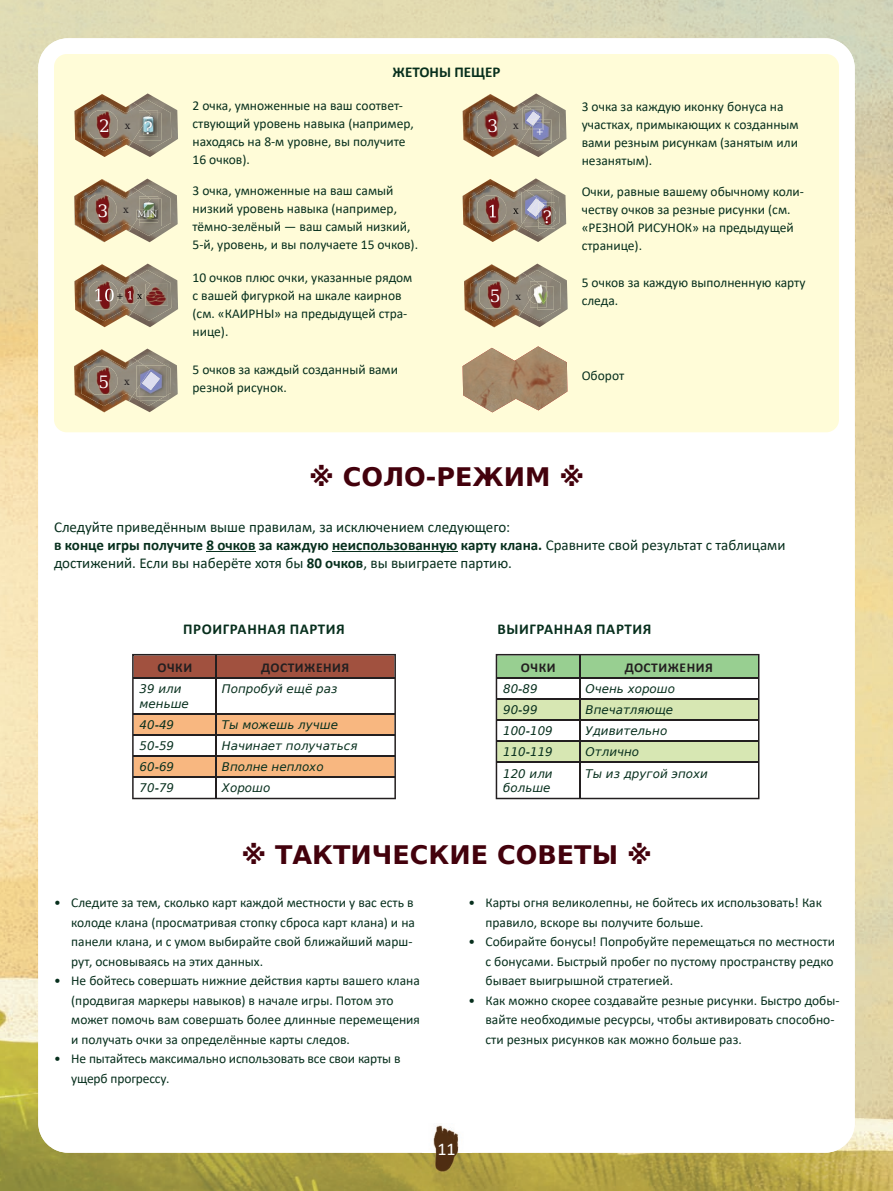
<style>
.page{position:relative;width:893px;height:1191px;background:#fff}
.page>*{position:absolute;margin:0;border:0;box-sizing:border-box;transform-origin:0 0}
.t1{font:700 25.5px "DejaVu Sans";color:#43010c}
.t2{font:18px "Calibri";color:#fff}
.t3{font:16.95px "DejaVu Serif";color:#fff}
.t4{font:15px/18px "Calibri";color:#072f1d}
.t5{font:700 15px "Calibri";letter-spacing:.04em;color:#072f1d}
.t6{font:700 15px "Calibri";color:#072f1d}
.t7{font:13.5px/18px "Calibri";color:#072f1d}
.t8{font:700 13.5px "Calibri";letter-spacing:.04em;color:#231f20}
.t9{font:12px "Minion Pro";color:#231f20}
.t10{font:italic 11.85px/14.2px "DejaVu Sans";color:#072f1d}
.t11{font:8.7px "DejaVu Serif";color:#fff}
.s1{font-family:"Minion Pro";font-size:12px;color:#231f20}
.s2{font-weight:700}
</style>
<div class="page">
<div style="left:839px;top:41px;width:54px;height:42px;background:#d0d4b9"></div>
<img style="left:0;top:83px;width:50px;height:1108px">
<img style="left:843px;top:83px;width:50px;height:1108px">
<img style="left:50px;top:1147px;width:53px;height:44px">
<img style="left:789px;top:1147px;width:54px;height:44px">
<img style="left:103px;top:1152px;width:686px;height:39px">
<div style="left:38px;top:38px;width:817px;height:1114px;background:#fff;border-radius:30px"></div>
<div style="left:54px;top:54px;width:785px;height:378px;background:#fffcd8;border-radius:13px"></div>
<img style="left:422px;top:1125px;width:50px;height:46px">
<img style="left:138px;top:93px;width:40px;height:64px">
<img style="left:146px;top:100px;width:25px;height:51px">
<img style="left:146px;top:113px;width:15px;height:27px">
<img style="left:149px;top:111px;width:9px;height:2px">
<img style="left:146px;top:113px;width:12px;height:24px">
<img style="left:74px;top:94px;width:64px;height:63px">
<img style="left:81px;top:100px;width:65px;height:51px">
<img style="left:139px;top:111px;width:10px;height:2px">
<img style="left:139px;top:113px;width:12px;height:18px">
<svg style="left:95px;top:139px;width:15px;height:1px"></svg>
<img style="left:89px;top:110px;width:29px;height:29px">
<img style="left:143px;top:119px;width:11px;height:16px">
<svg style="left:143px;top:119px;width:4px;height:6px"></svg>
<img style="left:138px;top:179px;width:40px;height:63px">
<img style="left:147px;top:185px;width:24px;height:51px">
<img style="left:147px;top:199px;width:15px;height:27px">
<img style="left:150px;top:196px;width:8px;height:3px">
<img style="left:147px;top:199px;width:11px;height:23px">
<img style="left:74px;top:179px;width:64px;height:63px">
<img style="left:81px;top:185px;width:66px;height:51px">
<img style="left:139px;top:196px;width:11px;height:3px">
<svg style="left:94px;top:223px;width:14px;height:1px"></svg>
<img style="left:87px;top:195px;width:29px;height:28px">
<img style="left:151px;top:210px;width:7px;height:9px">
<svg style="left:136px;top:199px;width:15px;height:20px"></svg>
<img style="left:138px;top:263px;width:40px;height:64px">
<img style="left:150px;top:270px;width:21px;height:51px">
<img style="left:150px;top:284px;width:18px;height:22px">
<img style="left:74px;top:264px;width:41px;height:63px">
<img style="left:81px;top:270px;width:69px;height:51px">
<svg style="left:96px;top:309px;width:14px;height:1px"></svg>
<img style="left:89px;top:281px;width:29px;height:28px">
<img style="left:95px;top:289px;width:19px;height:12px">
<svg style="left:117px;top:284px;width:34px;height:20px"></svg>
<img style="left:137px;top:348px;width:41px;height:64px">
<img style="left:142px;top:355px;width:29px;height:51px">
<img style="left:74px;top:349px;width:41px;height:63px">
<img style="left:81px;top:355px;width:61px;height:51px">
<svg style="left:95px;top:394px;width:14px;height:1px"></svg>
<img style="left:88px;top:366px;width:29px;height:28px">
<svg style="left:137px;top:390px;width:3px;height:6px"></svg>
<img style="left:137px;top:365px;width:3px;height:25px">
<img style="left:140px;top:364px;width:28px;height:36px">
<img style="left:140px;top:365px;width:26px;height:31px">
<img style="left:140px;top:365px;width:10px;height:20px">
<img style="left:142px;top:372px;width:18px;height:18px">
<img style="left:526px;top:93px;width:40px;height:64px">
<img style="left:528px;top:100px;width:32px;height:51px">
<img style="left:463px;top:94px;width:41px;height:63px">
<img style="left:469px;top:100px;width:59px;height:51px">
<img style="left:477px;top:110px;width:7px;height:28px">
<img style="left:530px;top:120px;width:22px;height:23px">
<img style="left:532px;top:122px;width:18px;height:19px">
<img style="left:526px;top:178px;width:40px;height:64px">
<img style="left:526px;top:185px;width:33px;height:51px">
<img style="left:526px;top:190px;width:27px;height:37px">
<img style="left:526px;top:192px;width:25px;height:31px">
<svg style="left:536px;top:203px;width:20px;height:25px"></svg>
<img style="left:463px;top:179px;width:63px;height:63px">
<img style="left:469px;top:185px;width:56px;height:51px">
<svg style="left:522px;top:190px;width:6px;height:3px"></svg>
<img style="left:525px;top:192px;width:14px;height:28px">
<img style="left:527px;top:198px;width:11px;height:14px">
<svg style="left:484px;top:224px;width:14px;height:1px"></svg>
<img style="left:477px;top:196px;width:29px;height:28px">
<svg style="left:489px;top:205px;width:7px;height:12px"></svg>
<svg style="left:513px;top:208px;width:6px;height:6px"></svg>
<img style="left:527px;top:263px;width:41px;height:64px">
<img style="left:536px;top:270px;width:25px;height:51px">
<img style="left:464px;top:264px;width:41px;height:63px">
<img style="left:471px;top:270px;width:65px;height:51px">
<svg style="left:486px;top:308px;width:15px;height:1px"></svg>
<img style="left:480px;top:280px;width:28px;height:28px">
<img style="left:537px;top:287px;width:17px;height:22px">
<svg style="left:528px;top:281px;width:20px;height:26px"></svg>
<hr style="left:206px;top:551px;width:49px;height:1px;background:#072f1d">
<hr style="left:332px;top:551px;width:126px;height:1px;background:#072f1d">
<svg style="left:132px;top:654px;width:264px;height:145px"></svg>
<svg style="left:496px;top:654px;width:263px;height:145px"></svg>
<img style="left:463px;top:346px;width:104px;height:66px">
<svg style="left:484px;top:107px;width:59px;height:32px"></svg>
<p class="t3" style="left:99px;top:113px;width:12px">2</p>
<p class="t3" style="left:144px;top:115px;width:11px">?</p>
<p class="t9" style="left:125px;top:117px;width:7px">x</p>
<p class="t3" style="left:98px;top:198px;width:12px">3</p>
<p class="t11" style="left:137px;top:208px;width:22px">MIN</p>
<p class="t9" style="left:123px;top:201px;width:7px">x</p>
<p class="t3" style="left:99px;top:369px;width:33px">5 <sup>x</sup></p>
<p class="t6" style="left:393px;top:62px;width:109px">ЖЕТОНЫ ПЕЩЕР</p>
<p class="t7" style="left:193px;top:96px;width:223px">2 очка, умноженные на ваш соответ&shy;ствующий уровень навыка (например, находясь на 8-м уровне, вы получите<br>16 очков).</p>
<p class="t7" style="left:193px;top:181px;width:227px">3 очка, умноженные на ваш самый низкий уровень навыка (например, тёмно-зелёный — ваш самый низкий, 5-й, уровень, и вы получаете 15 очков).</p>
<p class="t7" style="left:193px;top:268px;width:221px">10 очков плюс очки, указанные рядом с вашей фигуркой на шкале каирнов (см. «КАИРНЫ» на предыдущей стра&shy;нице).</p>
<p class="t7" style="left:193px;top:360px;width:207px">5 очков за каждый созданный вами резной рисунок.</p>
<p class="t3" style="left:490px;top:283px;width:33px">5 <span class="s1">x</span></p>
<p class="t3" style="left:543px;top:204px;width:11px">?</p>
<p class="t7" style="left:582px;top:97px;width:219px">3 очка за каждую иконку бонуса на участках, примыкающих к созданным вами резным рисункам (занятым или незанятым).</p>
<p class="t7" style="left:582px;top:182px;width:224px">Очки, равные вашему обычному коли&shy;честву очков за резные рисунки (см. «РЕЗНОЙ РИСУНОК» на предыдущей странице).</p>
<p class="t7" style="left:582px;top:273px;width:225px">5 очков за каждую выполненную карту следа.</p>
<p class="t7" style="left:582px;top:366px;width:44px">Оборот</p>
<h1 class="t1" style="left:309px;top:456px;width:277px">※ СОЛО-РЕЖИМ ※</h1>
<p class="t4" style="left:54px;top:518px;width:733px">Следуйте приведённым выше правилам, за исключением следующего:<br><span class="s2">в конце игры получите 8 очков за каждую неиспользованную карту клана.</span> Сравните свой результат с таблицами достижений. Если вы наберёте хотя бы <span class="s2">80 очков</span>, вы выиграете партию.</p>
<p class="t5" style="left:183px;top:618px;width:163px">ПРОИГРАННАЯ ПАРТИЯ</p>
<p class="t5" style="left:497px;top:618px;width:155px">ВЫИГРАННАЯ ПАРТИЯ</p>
<p class="t8" style="left:157px;top:657px;width:36px">ОЧКИ</p>
<p class="t8" style="left:261px;top:657px;width:90px">ДОСТИЖЕНИЯ</p>
<p class="t10" style="left:140px;top:682px;width:51px">39 или меньше</p>
<p class="t10" style="left:222px;top:682px;width:117px">Попробуй ещё раз</p>
<p class="t10" style="left:140px;top:717px;width:36px">40-49</p>
<p class="t10" style="left:222px;top:717px;width:118px">Ты можешь лучше</p>
<p class="t10" style="left:140px;top:738px;width:36px">50-59</p>
<p class="t10" style="left:222px;top:738px;width:137px">Начинает получаться</p>
<p class="t10" style="left:140px;top:759px;width:36px">60-69</p>
<p class="t10" style="left:222px;top:759px;width:103px">Вполне неплохо</p>
<p class="t10" style="left:140px;top:780px;width:36px">70-79</p>
<p class="t10" style="left:222px;top:780px;width:50px">Хорошо</p>
<p class="t8" style="left:521px;top:657px;width:36px">ОЧКИ</p>
<p class="t8" style="left:625px;top:657px;width:90px">ДОСТИЖЕНИЯ</p>
<p class="t10" style="left:503px;top:682px;width:36px">80-89</p>
<p class="t10" style="left:585px;top:682px;width:91px">Очень хорошо</p>
<p class="t10" style="left:503px;top:703px;width:36px">90-99</p>
<p class="t10" style="left:585px;top:703px;width:89px">Впечатляюще</p>
<p class="t10" style="left:503px;top:724px;width:51px">100-109</p>
<p class="t10" style="left:585px;top:724px;width:83px">Удивительно</p>
<p class="t10" style="left:503px;top:745px;width:51px">110-119</p>
<p class="t10" style="left:585px;top:745px;width:55px">Отлично</p>
<p class="t10" style="left:503px;top:766px;width:51px">120 или больше</p>
<p class="t10" style="left:585px;top:766px;width:124px">Ты из другой эпохи</p>
<h1 class="t1" style="left:241px;top:834px;width:412px">※ ТАКТИЧЕСКИЕ СОВЕТЫ ※</h1>
<p class="t7" style="left:71px;top:892px;width:345px;line-height:19.5px;text-indent:-17px">• Следите за тем, сколько карт каждой местности у вас есть в колоде клана (просматривая стопку сброса карт клана) и на панели клана, и с умом выбирайте свой ближайший марш&shy;рут, основываясь на этих данных.</p>
<p class="t7" style="left:71px;top:970px;width:350px;line-height:19.5px;text-indent:-17px">• Не бойтесь совершать нижние действия карты вашего клана (продвигая маркеры навыков) в начале игры. Потом это может помочь вам совершать более длинные перемещения и получать очки за определённые карты следов.</p>
<p class="t7" style="left:71px;top:1048px;width:331px;line-height:19.5px;text-indent:-17px">• Не пытайтесь максимально использовать все свои карты в ущерб прогрессу.</p>
<p class="t7" style="left:485px;top:892px;width:338px;line-height:19.5px;text-indent:-17px">• Карты огня великолепны, не бойтесь их использовать! Как правило, вскоре вы получите больше.</p>
<p class="t7" style="left:485px;top:931px;width:351px;line-height:19.5px;text-align:justify;text-indent:-17px">• Собирайте бонусы! Попробуйте перемещаться по местности с бонусами. Быстрый пробег по пустому пространству редко бывает выигрышной стратегией.</p>
<p class="t7" style="left:485px;top:990px;width:356px;line-height:19.5px;text-indent:-17px">• Как можно скорее создавайте резные рисунки. Быстро добы&shy;вайте необходимые ресурсы, чтобы активировать способно&shy;сти резных рисунков как можно больше раз.</p>
<h2 class="t2" style="left:437px;top:1136px;width:20px">11</h2>
</div>
